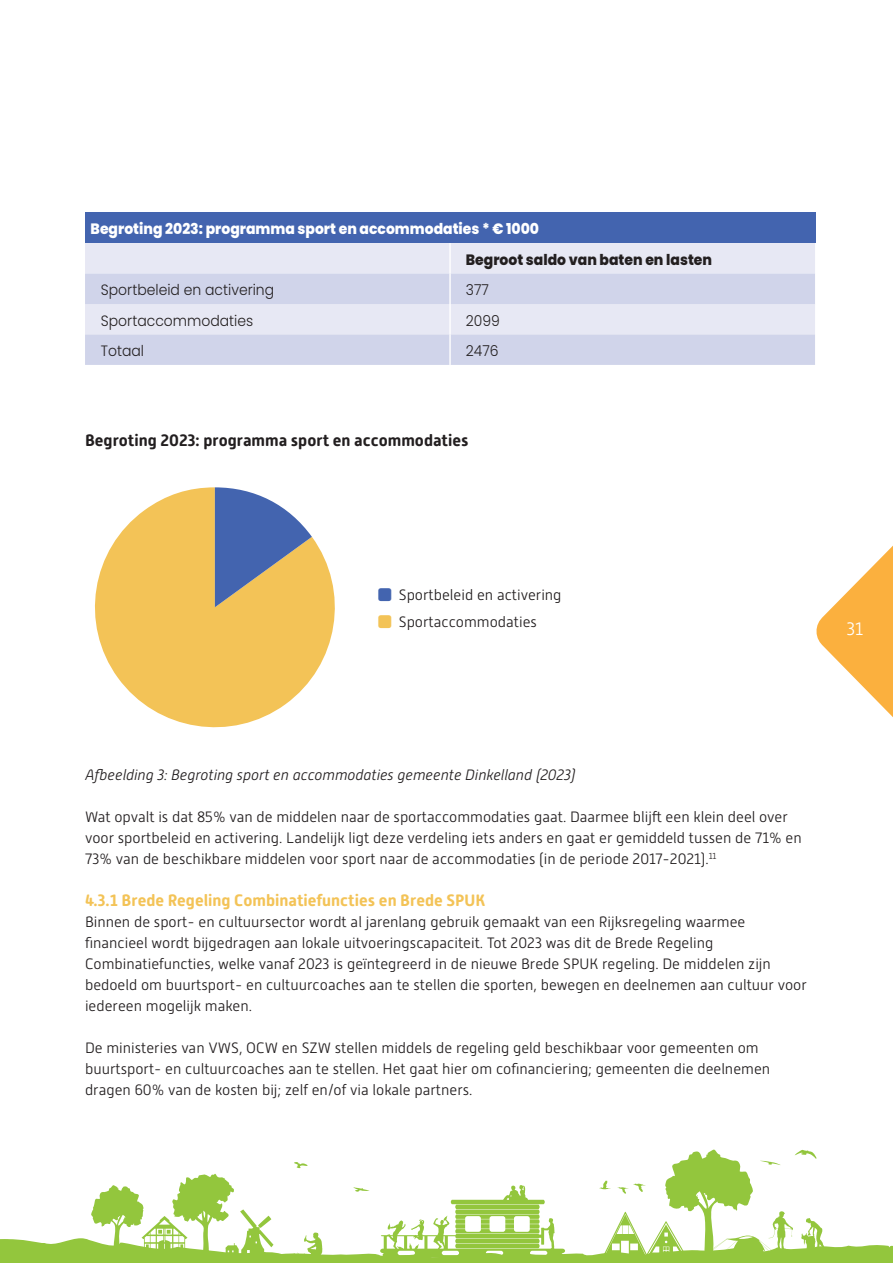
<style>
.page{position:relative;width:893px;height:1263px;background:#fff}
.page>*{position:absolute;margin:0;border:0;box-sizing:border-box;transform-origin:0 0}
.t1{font:300 18px "Alwyn New";color:#fff}
.t2{font:700 16.5px "Alwyn New Rounded";color:#f3c357}
.t3{font:700 16.5px "Alwyn New Rounded";color:#231f20}
.t4{font:300 15px/21px "Alwyn New";color:#231f20}
.t5{font:italic 300 15px "Alwyn New";color:#231f20}
.t6{font:300 15px "Poppins";color:#231f20;scale:.93 1}
.t7{font:800 15px "Poppins";color:#fff;scale:.93 1}
.t8{font:800 15px "Poppins";color:#231f20;scale:.93 1}
</style>
<div class="page">
<svg style="left:816px;top:545px;width:77px;height:172px"></svg>
<svg style="left:0;top:1149px;width:893px;height:114px"></svg>
<div style="left:85px;top:213px;width:730px;height:30px;background:#4364af"></div>
<div style="left:85px;top:243px;width:730px;height:31px;background:#e7e8f4"></div>
<svg style="left:85px;top:274px;width:730px;height:91px;background:#d7daed"></svg>
<hr style="left:449px;top:243px;width:2px;height:31px;background:#fff">
<hr style="left:449px;top:274px;width:2px;height:30px;background:#fff">
<hr style="left:449px;top:304px;width:2px;height:30px;background:#fff">
<hr style="left:449px;top:334px;width:2px;height:31px;background:#fff">
<svg style="left:95px;top:487px;width:240px;height:241px;fill:#f3c357"></svg>
<svg style="left:215px;top:487px;width:97px;height:120px;background:#8d939f"></svg>
<p class="t7" style="left:91px;top:220px;width:484px">Begroting 2023: programma sport en accommodaties * € 1000</p>
<p class="t8" style="left:466px;top:251px;width:266px">Begroot saldo van baten en lasten</p>
<p class="t6" style="left:101px;top:281px;width:188px">Sportbeleid en activering</p>
<p class="t6" style="left:466px;top:281px;width:26px">377</p>
<p class="t6" style="left:101px;top:312px;width:165px">Sportaccommodaties</p>
<p class="t6" style="left:466px;top:312px;width:38px">2099</p>
<p class="t6" style="left:101px;top:342px;width:48px">Totaal</p>
<p class="t6" style="left:466px;top:342px;width:37px">2476</p>
<p class="t3" style="left:85px;top:430px;width:385px">Begroting 2023: programma sport en accommodaties</p>
<p class="t4" style="left:399px;top:582px;width:164px;line-height:27px">Sportbeleid en activering<br>Sportaccommodaties</p>
<p class="t1" style="left:847px;top:618px;width:18px">31</p>
<p class="t5" style="left:85px;top:767px;width:492px">Afbeelding 3: Begroting sport en accommodaties gemeente Dinkelland (2023)</p>
<p class="t4" style="left:85px;top:807px;width:718px">Wat opvalt is dat 85% van de middelen naar de sportaccommodaties gaat. Daarmee blijft een klein deel over voor sportbeleid en activering. Landelijk ligt deze verdeling iets anders en gaat er gemiddeld tussen de 71% en<br>73% van de beschikbare middelen voor sport naar de accommodaties (in de periode 2017-2021).<sup>11</sup></p>
<p class="t2" style="left:85px;top:891px;width:402px">4.3.1 Brede Regeling Combinatiefuncties en Brede SPUK</p>
<p class="t4" style="left:85px;top:912px;width:723px">Binnen de sport- en cultuursector wordt al jarenlang gebruik gemaakt van een Rijksregeling waarmee financieel wordt bijgedragen aan lokale uitvoeringscapaciteit. Tot 2023 was dit de Brede Regeling Combinatiefuncties, welke vanaf 2023 is geïntegreerd in de nieuwe Brede SPUK regeling. De middelen zijn bedoeld om buurtsport- en cultuurcoaches aan te stellen die sporten, bewegen en deelnemen aan cultuur voor iedereen mogelijk maken.</p>
<p class="t4" style="left:85px;top:1038px;width:687px">De ministeries van VWS, OCW en SZW stellen middels de regeling geld beschikbaar voor gemeenten om buurtsport- en cultuurcoaches aan te stellen. Het gaat hier om cofinanciering; gemeenten die deelnemen dragen 60% van de kosten bij; zelf en/of via lokale partners.</p>
</div>
